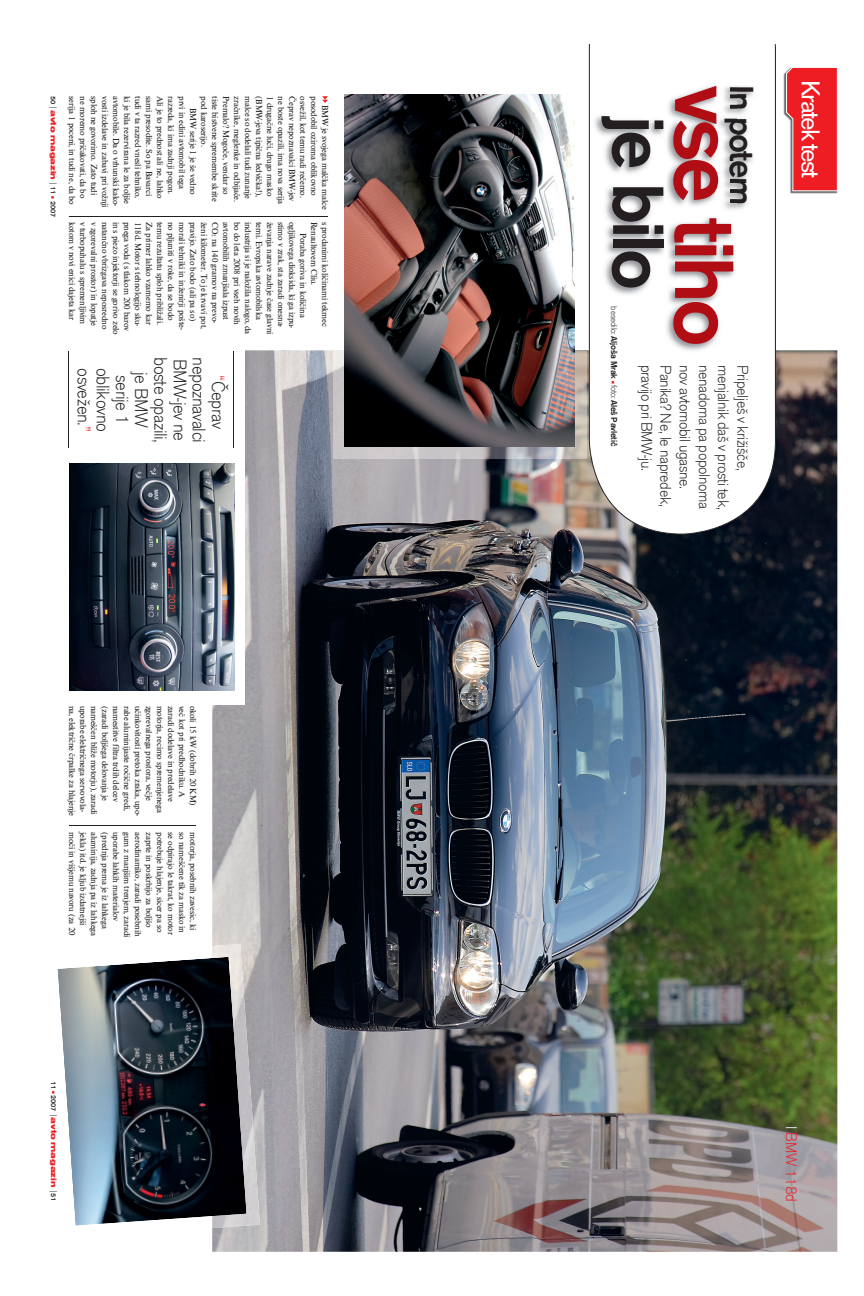
<style>
.page{position:relative;width:864px;height:1296px;background:#fff}
.page>*{position:absolute;margin:0;border:0;box-sizing:border-box;transform-origin:0 0}
.t1{font:500 87.4px "Accius T";letter-spacing:-.05em;color:#b00d15}
.t2{font:500 75.3px "Accius T";letter-spacing:-.05em;color:#231f20}
.t3{font:500 34.5px "Accius T";letter-spacing:-.05em;color:#231f20}
.t4{font:26.7px "Accius T";letter-spacing:-.07em;color:#fff}
.t5{font:19px "Accius T Ligh";letter-spacing:-.025em;color:#231f20}
.t6{font:16px "Accius T Ligh";letter-spacing:-.025em;color:#231f20}
.t7{font:16px "Accius T Ligh";letter-spacing:-.025em;color:#ee1d23}
.t8{font:9px/11px "Nimbus Rom D";letter-spacing:-.025em;color:#231f20}
.t9{font:500 9px "Accius T";letter-spacing:-.025em;color:#231f20}
.t10{font:8px "Nimbus San D Blac Exte";color:#ee1d23}
.s1{font-family:"Accius T";font-weight:500;font-size:7px;color:#231f20}
.s2{font-family:"Accius T Ligh";font-size:9px;color:#231f20}
.s3{font-size:5px}
.s4{color:#ee1d23}
.s5{font-family:"Accius T Ligh";font-weight:400}
.s6{color:#fff}
</style>
<div class="page">
<img style="left:212px;top:350px;width:625px;height:902px">
<svg style="left:322px;top:96px;width:6px;height:7px"></svg>
<img style="left:783px;top:71px;width:54px;height:123px">
<svg style="left:786px;top:67px;width:51px;height:124px;background:#ec3238"></svg>
<img style="left:333px;top:350px;width:253px;height:109px">
<img style="left:344px;top:94px;width:231px;height:352px">
<div style="left:201px;top:347px;width:44px;height:358px;background:#fff"></div>
<img style="left:69px;top:464px;width:165px;height:227px">
<hr style="left:233px;top:352px;width:1px;height:96px;background:#231f20">
<hr style="left:69px;top:352px;width:1px;height:96px;background:#231f20">
<img style="left:212px;top:944px;width:48px;height:284px">
<img style="left:57px;top:957px;width:190px;height:269px">
<hr style="left:69px;top:216px;width:259px;height:1px;background:#231f20">
<hr style="left:69px;top:825px;width:127px;height:1px;background:#231f20">
<svg style="left:589px;top:44px;width:187px;height:491px"></svg>
<img style="left:737px;top:84px;width:20px;height:128px">
<img style="left:737px;top:87px;width:16px;height:116px">
<img style="left:664px;top:83px;width:73px;height:270px">
<img style="left:725px;top:87px;width:12px;height:116px">
<img style="left:593px;top:113px;width:74px;height:183px">
<p class="t10" style="left:58px;top:96px;width:123px;rotate:90deg"><span class="s1">50</span> <span class="s2">|</span>avto maga zin <span class="s2">|</span> <span class="s1">11</span> ■ <span class="s1">2007</span></p>
<p class="t8" style="left:89px;top:96px;width:103px;rotate:90deg">ne moremo pričakovati, da bo</p>
<p class="t8" style="left:100px;top:96px;width:100px;rotate:90deg">sploh ne govorimo. Zato tudi</p>
<p class="t8" style="left:111px;top:96px;width:113px;rotate:90deg">vosti izdelave in zabavi pri vožnji</p>
<p class="t8" style="left:122px;top:96px;width:111px;rotate:90deg">avtomobile. Da o vrhunski kako-</p>
<p class="t8" style="left:133px;top:96px;width:109px;rotate:90deg">ki je bila rezervirana le za boljše</p>
<p class="t8" style="left:144px;top:96px;width:104px;rotate:90deg">tudi v ta razred vnesli tehniko,</p>
<p class="t8" style="left:155px;top:96px;width:101px;rotate:90deg">sami presodite. So pa Bavarci</p>
<p class="t8" style="left:166px;top:96px;width:104px;rotate:90deg">Ali je to prednost ali ne, lahko</p>
<p class="t8" style="left:177px;top:96px;width:100px;rotate:90deg">razreda, ki ima zadnji pogon.</p>
<p class="t8" style="left:188px;top:96px;width:94px;rotate:90deg">prvi in edini avtomobil tega</p>
<p class="t8" style="left:210px;top:96px;width:52px;rotate:90deg">pod karoserijo.</p>
<p class="t8" style="left:221px;top:96px;width:107px;rotate:90deg">tiste bistvene spremembe skrite</p>
<p class="t8" style="left:309px;top:96px;width:103px;rotate:90deg">osvežil, kot temu radi rečemo.</p>
<p class="t8" style="left:320px;top:96px;width:101px;rotate:90deg">posodobil oziroma oblikovno</p>
<p class="t8" style="left:276px;top:96px;width:101px;rotate:90deg">1 drugačne luči, drugo masko</p>
<p class="t8" style="left:287px;top:96px;width:110px;rotate:90deg">ne boste opazili, ima nova serija</p>
<p class="t8" style="left:243px;top:96px;width:107px;rotate:90deg">zračnike, meglenke in odbijače.</p>
<p class="t8" style="left:254px;top:96px;width:104px;rotate:90deg">malce so dodelali tudi zunanje</p>
<p class="t8" style="left:232px;top:96px;width:100px;rotate:90deg">Premalo? Mogoče, vendar so</p>
<p class="t8" style="left:298px;top:96px;width:107px;rotate:90deg">Čeprav nepoznavalci BMW-jev</p>
<p class="t8" style="left:78px;top:96px;width:110px;rotate:90deg">serija 1 poceni, in tudi ne, da bo</p>
<p class="t8" style="left:265px;top:96px;width:103px;rotate:90deg">(BMW-jeva tipična ledvička!),</p>
<p class="t8" style="left:331px;top:105px;width:106px;rotate:90deg">BMW je svojega malčka malce</p>
<p class="t8" style="left:199px;top:108px;width:89px;rotate:90deg">BMW serije 1 je še vedno</p>
<p class="t8" style="left:78px;top:222px;width:100px;rotate:90deg">kotom v novi enici dajeta kar</p>
<p class="t8" style="left:89px;top:222px;width:104px;rotate:90deg">v turbopuhalu s spremenljivim</p>
<p class="t8" style="left:100px;top:222px;width:106px;rotate:90deg">v zgorevalni prostor) in lopatje</p>
<p class="t8" style="left:221px;top:222px;width:103px;rotate:90deg">CO<span class="s3">2</span> na 140 gramov na prevo-</p>
<p class="t8" style="left:232px;top:222px;width:100px;rotate:90deg">avtomobilih zmanjšala izpust</p>
<p class="t8" style="left:243px;top:222px;width:105px;rotate:90deg">bo do leta 2008 pri vseh novih</p>
<p class="t8" style="left:254px;top:222px;width:114px;rotate:90deg">industrija si je naložila nalogo, da</p>
<p class="t8" style="left:265px;top:222px;width:99px;rotate:90deg">temi. Evropska avtomobilska</p>
<p class="t8" style="left:111px;top:222px;width:109px;rotate:90deg">natančno vbrizgava neposredno</p>
<p class="t8" style="left:122px;top:222px;width:115px;rotate:90deg">in s piezo injektorji se gorivo zelo</p>
<p class="t8" style="left:133px;top:222px;width:111px;rotate:90deg">pnega voda (s tlakom 200 barov</p>
<p class="t8" style="left:144px;top:222px;width:106px;rotate:90deg">118d. Motor s tehnologijo sku-</p>
<p class="t8" style="left:155px;top:222px;width:105px;rotate:90deg">Za primer lahko vzamemo kar</p>
<p class="t8" style="left:166px;top:222px;width:104px;rotate:90deg">temu rezultatu sploh približali.</p>
<p class="t8" style="left:177px;top:222px;width:100px;rotate:90deg">no pljuniti v roke, da se bodo</p>
<p class="t8" style="left:188px;top:222px;width:109px;rotate:90deg">morali tehniki in inženirji pošte-</p>
<p class="t8" style="left:199px;top:222px;width:101px;rotate:90deg">pravijo. Zato bodo (ali pa so)</p>
<p class="t8" style="left:210px;top:222px;width:109px;rotate:90deg">ženi kilometer. To je krvavi pot,</p>
<p class="t8" style="left:276px;top:222px;width:114px;rotate:90deg">ževanja narave zadnje čase glavni</p>
<p class="t8" style="left:287px;top:222px;width:107px;rotate:90deg">stimo v zrak, sta zaradi onesna-</p>
<p class="t8" style="left:298px;top:222px;width:108px;rotate:90deg">ogljikovega dioksida, ki ga izpu-</p>
<p class="t8" style="left:331px;top:222px;width:106px;rotate:90deg">s prodanimi količinami tekmec<br>Renaultovem Cliu.</p>
<p class="t8" style="left:309px;top:233px;width:86px;rotate:90deg">Poraba goriva in količina</p>
<h3 class="t5" style="left:172px;top:357px;width:87px;rotate:90deg">boste opazili,</h3>
<h3 class="t5" style="left:191px;top:359px;width:84px;rotate:90deg">BMW-jev ne</h3>
<h3 class="t5" style="left:210px;top:357px;width:87px;rotate:90deg">nepoznavalci</h3>
<h3 class="t5" style="left:95px;top:368px;width:65px;rotate:90deg">osvežen.<span class="s4">”</span></h3>
<h3 class="t5" style="left:114px;top:368px;width:66px;rotate:90deg">oblikovno</h3>
<h3 class="t5" style="left:134px;top:375px;width:52px;rotate:90deg">serije 1</h3>
<h3 class="t5" style="left:153px;top:372px;width:57px;rotate:90deg">je BMW</h3>
<h3 class="t5" style="left:230px;top:375px;width:55px;rotate:90deg"><span class="s4">“</span>Čeprav</h3>
<p class="t8" style="left:188px;top:706px;width:93px;rotate:90deg">več kot pri predhodniku. A</p>
<p class="t8" style="left:199px;top:706px;width:101px;rotate:90deg">okoli 15 kW (dobrih 20 KM)</p>
<p class="t8" style="left:89px;top:706px;width:112px;rotate:90deg">uporabe električnega servovola&shy;na, električne črpalke za hlajenje</p>
<p class="t8" style="left:144px;top:706px;width:112px;rotate:90deg">učinkovitosti pretoka zraka, upo&shy;rabe aluminijaste ročične gredi,</p>
<p class="t8" style="left:100px;top:706px;width:110px;rotate:90deg">nameščen bliže motorju), zaradi</p>
<p class="t8" style="left:111px;top:706px;width:97px;rotate:90deg">(zaradi boljšega delovanja je</p>
<p class="t8" style="left:122px;top:706px;width:98px;rotate:90deg">namestitve filtra trdih delcev</p>
<p class="t8" style="left:155px;top:706px;width:97px;rotate:90deg">zgorevalnega prostora, večje</p>
<p class="t8" style="left:166px;top:706px;width:108px;rotate:90deg">motorja, recimo spremenjenega</p>
<p class="t8" style="left:177px;top:706px;width:98px;rotate:90deg">zaradi dodelave in predelave</p>
<p class="t8" style="left:78px;top:832px;width:105px;rotate:90deg">moči in višjemu navoru (za 20</p>
<p class="t8" style="left:89px;top:832px;width:94px;rotate:90deg">jekla) itd. je kljub izdatnejši</p>
<p class="t8" style="left:100px;top:832px;width:105px;rotate:90deg">aluminija, zadnja pa iz lahkega</p>
<p class="t8" style="left:111px;top:832px;width:98px;rotate:90deg">(prednja prema je iz lahkega</p>
<p class="t8" style="left:122px;top:832px;width:90px;rotate:90deg">uporabe lahkih materialov</p>
<p class="t8" style="left:133px;top:832px;width:106px;rotate:90deg">gum z manjšim trenjem, zaradi</p>
<p class="t8" style="left:144px;top:832px;width:106px;rotate:90deg">aerodinamiko, zaradi posebnih</p>
<p class="t8" style="left:155px;top:832px;width:97px;rotate:90deg">zaprte in poskrbijo za boljšo</p>
<p class="t8" style="left:166px;top:832px;width:102px;rotate:90deg">potrebuje hlajenje, sicer pa so</p>
<p class="t8" style="left:177px;top:832px;width:104px;rotate:90deg">se odpirajo le takrat, ko motor</p>
<p class="t8" style="left:188px;top:832px;width:102px;rotate:90deg">so nameščene tik za masko in</p>
<p class="t8" style="left:199px;top:832px;width:99px;rotate:90deg">motorja, posebnih zavesic, ki</p>
<p class="t10" style="left:59px;top:1081px;width:122px;rotate:90deg"><span class="s1">11</span> ■ <span class="s1">2007</span> <span class="s2">|</span>avto maga zin <span class="s2">|</span> <span class="s1">51</span></p>
<h1 class="t1" style="left:756px;top:86px;width:263px;rotate:90deg">vse tiho</h1>
<h3 class="t3" style="left:762px;top:85px;width:122px;rotate:90deg">In potem</h3>
<h2 class="t2" style="left:683px;top:116px;width:176px;rotate:90deg">je bilo</h2>
<p class="t9" style="left:619px;top:306px;width:141px;rotate:90deg"><span class="s5">bese di lo:</span> Aljoša Mrak <span class="s4">■</span> <span class="s5">foto:</span> Aleš Pavletič</p>
<h3 class="t6" style="left:656px;top:365px;width:108px;rotate:90deg">pravijo pri BMW-ju.</h3>
<h3 class="t6" style="left:675px;top:365px;width:143px;rotate:90deg">Panika? Ne, le napredek,</h3>
<h3 class="t6" style="left:695px;top:365px;width:126px;rotate:90deg">nov avtomobil ugasne.</h3>
<h3 class="t6" style="left:714px;top:365px;width:145px;rotate:90deg">nenadoma pa popolnoma</h3>
<h3 class="t6" style="left:733px;top:365px;width:146px;rotate:90deg">menjalnik daš v prosti tek,</h3>
<h3 class="t6" style="left:752px;top:365px;width:107px;rotate:90deg">Pripelješ v križišče,</h3>
<h3 class="t4" style="left:826px;top:80px;width:100px;rotate:90deg">Kratek test</h3>
<h3 class="t7" style="left:801px;top:1126px;width:77px;rotate:90deg"><span class="s6">I</span> BMW 118d</h3>
</div>
